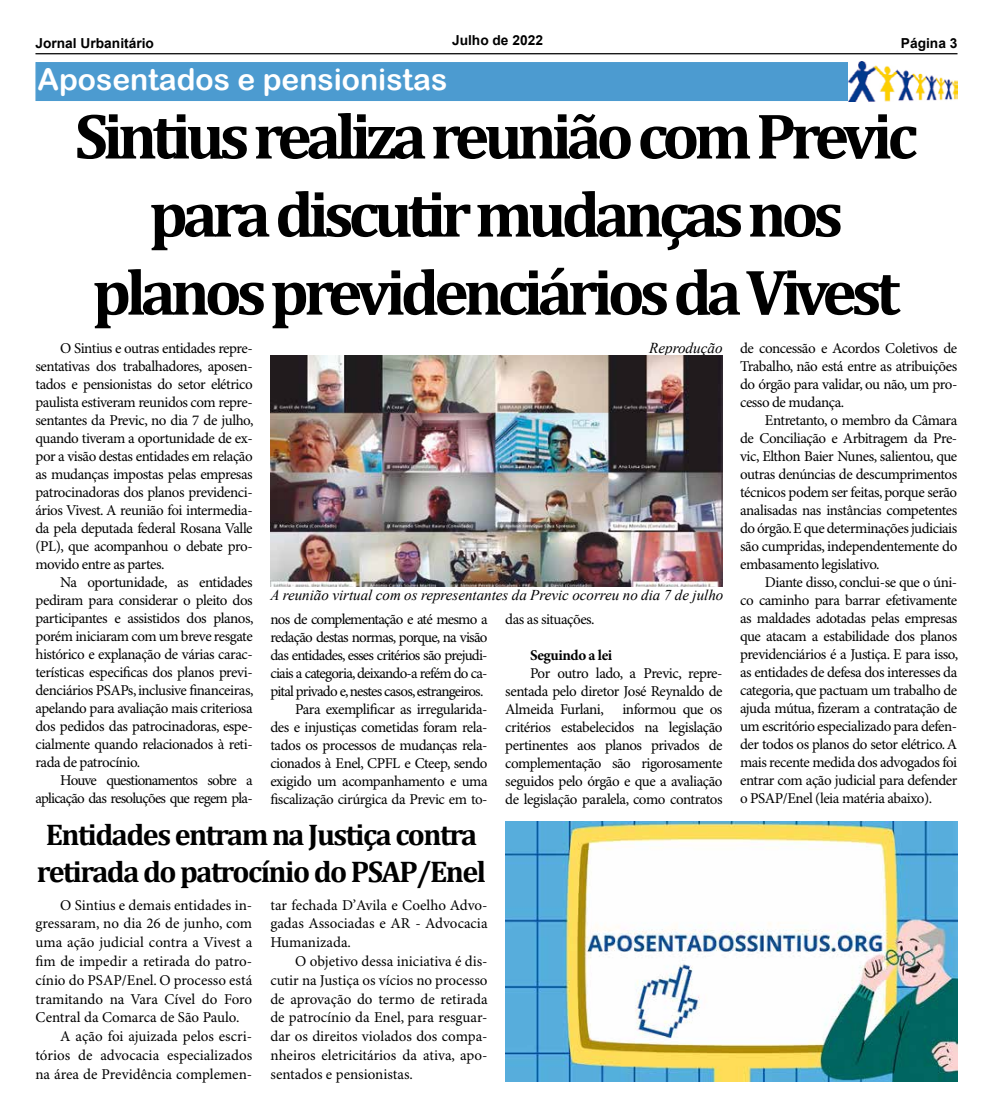
<style>
.page{position:relative;width:993px;height:1117px;background:#fff}
.page>*{position:absolute;margin:0;border:0;box-sizing:border-box;transform-origin:0 0}
.t1{font:700 65px/78px "Cambria";letter-spacing:-.08em;color:#000;text-align:center}
.t2{font:700 30px/37.5px "Cambria";letter-spacing:-.05em;color:#000}
.t3{font:30px "Arial Rounded MT Bold";color:#fff}
.t4{font:italic 15.12px "Times New Roman";color:#000}
.t5{font:15px/18px "Minion Pro";letter-spacing:-.03em;color:#000;text-align:justify}
.t6{font:15px "Minion Pro";color:#000}
.t7{font:italic 15px "Times New Roman";color:#000}
.t8{font:15px/18px "Minion Pro";letter-spacing:-.05em;color:#000;text-align:right}
.t9{font:15px "Minion Pro";letter-spacing:-.005em;color:#000}
.t10{font:700 15px "Minion Pro";letter-spacing:-.025em;color:#000}
.t11{font:700 13.75px "Arial";color:#000}
</style>
<div class="page">
<hr style="left:35px;top:53px;width:922px;height:1px;background:#000">
<div style="left:35px;top:62px;width:922px;height:39px;background:#4c9bd0"></div>
<img style="left:848px;top:62px;width:109px;height:39px">
<img style="left:505px;top:821px;width:452px;height:260px">
<img style="left:270px;top:356px;width:452px;height:230px">
<p class="t11" style="left:35px;top:33px;width:120px">Jornal Urbanitário</p>
<p class="t11" style="left:452px;top:31px;width:92px">Julho de 2022</p>
<p class="t11" style="left:900px;top:33px;width:58px">Página 3</p>
<h2 class="t3" style="left:38px;top:62px;width:411px">Aposentados e pensionistas</h2>
<h1 class="t1" style="left:75px;top:95px;width:844px">Sintius realiza reunião com Previc para discutir mudanças nos planos previdenciários da Vivest</h1>
<p class="t5" style="left:35px;top:340px;width:219px;text-indent:25px">O Sintius e outras entidades repre&shy;sentativas dos trabalhadores, aposen&shy;tados e pensionistas do setor elétrico paulista estiveram reunidos com repre&shy;sentantes da Previc, no dia 7 de julho, quando tiveram a oportunidade de ex&shy;por a visão destas entidades em relação as mudanças impostas pelas empresas patrocinadoras dos planos previdenci&shy;ários Vivest. A reunião foi intermedia&shy;da pela deputada federal Rosana Valle (PL), que acompanhou o debate pro&shy;movido entre as partes.</p>
<p class="t5" style="left:35px;top:574px;width:219px;text-indent:25px">Na oportunidade, as entidades pediram para considerar o pleito dos participantes e assistidos dos planos, porém iniciaram com um breve resgate histórico e explanação de várias carac&shy;terísticas especificas dos planos previ&shy;denciários PSAPs, inclusive financeiras, apelando para avaliação mais criteriosa dos pedidos das patrocinadoras, espe&shy;cialmente quando relacionados à reti&shy;rada de patrocínio.</p>
<p class="t8" style="left:35px;top:772px;width:219px">Houve questionamentos sobre a aplicação das resoluções que regem pla-</p>
<p class="t4" style="left:649px;top:337px;width:75px">Reprodução</p>
<p class="t7" style="left:270px;top:584px;width:454px">A reunião virtual com os representantes da Previc ocorreu no dia 7 de julho</p>
<p class="t5" style="left:270px;top:610px;width:219px;text-align:right">nos de complementação e até mesmo a redação destas normas, porque, na visão das entidades, esses critérios são prejudi&shy;ciais a categoria, deixando-a refém do ca&shy;pital privado e, nestes casos, estrangeiros.<br>Para exemplificar as irregularida-<br>des e injustiças cometidas foram rela&shy;tados os processos de mudanças rela&shy;cionados à Enel, CPFL e Cteep, sendo exigido um acompanhamento e uma fiscalização cirúrgica da Previc em to-</p>
<p class="t5" style="left:505px;top:610px;width:91px">das as situações.</p>
<p class="t10" style="left:530px;top:646px;width:84px">Seguindo a lei</p>
<p class="t5" style="left:505px;top:664px;width:219px;text-indent:25px">Por outro lado, a Previc, repre&shy;sentada pelo diretor José Reynaldo de Almeida Furlani, informou que os critérios estabelecidos na legislação pertinentes aos planos privados de complementação são rigorosamente seguidos pelo órgão e que a avaliação de legislação paralela, como contratos</p>
<h2 class="t2" style="left:37px;top:814px;width:450px">Entidades entram na Justiça contra retirada do patrocínio do PSAP/Enel</h2>
<p class="t6" style="left:60px;top:895px;width:193px">O Sintius e demais entidades in-</p>
<p class="t6" style="left:35px;top:914px;width:218px">gressaram, no dia 26 de junho, com</p>
<p class="t6" style="left:35px;top:933px;width:218px">uma ação judicial contra a Vivest a</p>
<p class="t6" style="left:35px;top:952px;width:218px">fim de impedir a retirada do patro-</p>
<p class="t6" style="left:35px;top:970px;width:218px">cínio do PSAP/Enel. O processo está</p>
<p class="t9" style="left:35px;top:989px;width:218px">tramitando na Vara Cível do Foro</p>
<p class="t6" style="left:35px;top:1008px;width:205px">Central da Comarca de São Paulo.</p>
<p class="t6" style="left:60px;top:1027px;width:193px">A ação foi ajuizada pelos escri-</p>
<p class="t6" style="left:35px;top:1045px;width:218px">tórios de advocacia especializados</p>
<p class="t6" style="left:35px;top:1064px;width:218px">na área de Previdência complemen-</p>
<p class="t5" style="left:270px;top:895px;width:219px;line-height:18.8px">tar fechada D’Avila e Coelho Advo&shy;gadas Associadas e AR - Advocacia Humanizada.</p>
<p class="t5" style="left:270px;top:952px;width:219px;line-height:18.8px;text-indent:25px">O objetivo dessa iniciativa é dis&shy;cutir na Justiça os vícios no processo de aprovação do termo de retirada de patrocínio da Enel, para resguar&shy;dar os direitos violados dos compa&shy;nheiros eletricitários da ativa, apo&shy;sentados e pensionistas.</p>
<p class="t5" style="left:739px;top:340px;width:219px">de concessão e Acordos Coletivos de Trabalho, não está entre as atribuições do órgão para validar, ou não, um pro&shy;cesso de mudança.</p>
<p class="t5" style="left:739px;top:412px;width:219px;text-indent:25px">Entretanto, o membro da Câmara de Conciliação e Arbitragem da Pre&shy;vic, Elthon Baier Nunes, salientou, que outras denúncias de descumprimentos técnicos podem ser feitas, porque serão analisadas nas instâncias competentes do órgão. E que determinações judiciais são cumpridas, independentemente do embasamento legislativo.</p>
<p class="t5" style="left:739px;top:574px;width:219px;text-indent:25px">Diante disso, conclui-se que o úni&shy;co caminho para barrar efetivamente as maldades adotadas pelas empresas que atacam a estabilidade dos planos previdenciários é a Justiça. E para isso, as entidades de defesa dos interesses da categoria, que pactuam um trabalho de ajuda mútua, fizeram a contratação de um escritório especializado para defen&shy;der todos os planos do setor elétrico. A mais recente medida dos advogados foi entrar com ação judicial para defender o PSAP/Enel (leia matéria abaixo).</p>
</div>
